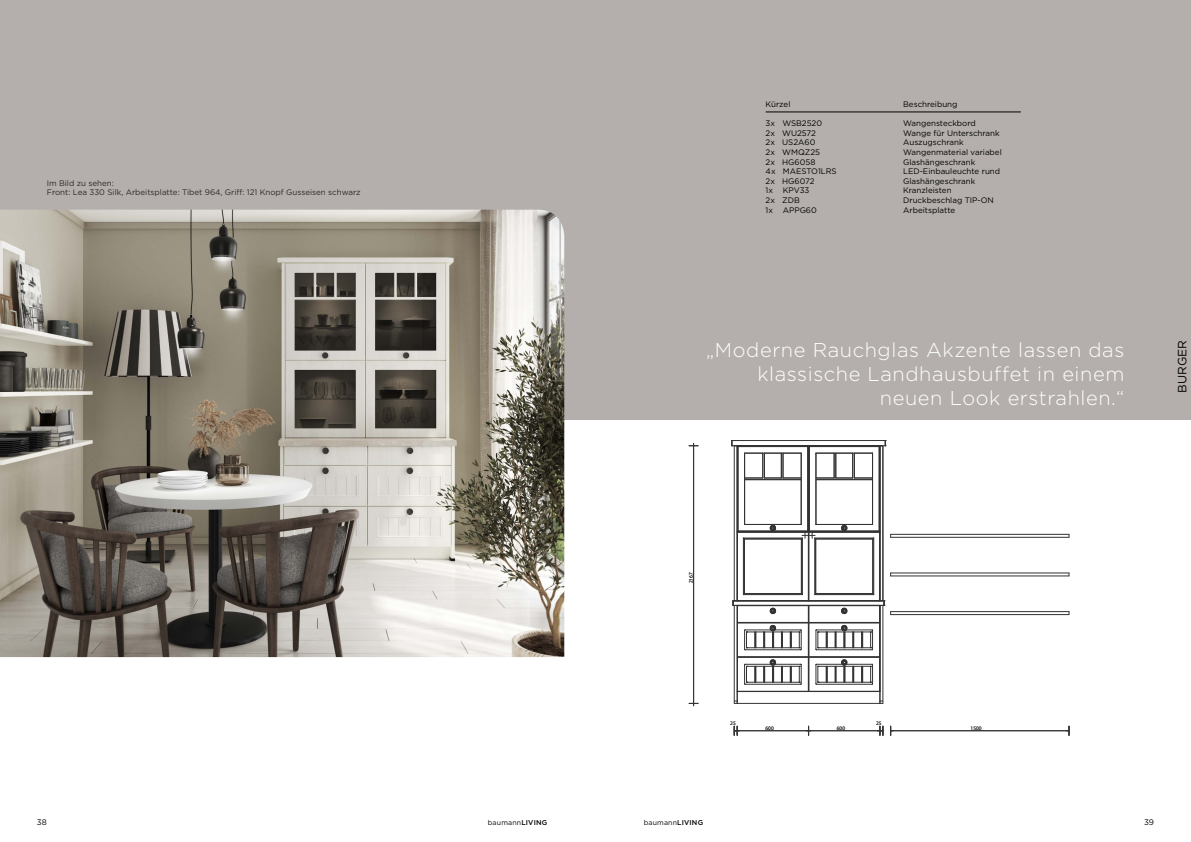
<style>
.page{position:relative;width:1191px;height:842px;background:#fff}
.page>*{position:absolute;margin:0;border:0;box-sizing:border-box;transform-origin:0 0}
.t1{font:300 20px/24px "Gotham";letter-spacing:.03em;color:#fff;text-align:right}
.t2{font:12px "Gotham";color:#000}
.t3{font:8px/9.6px "Gotham";color:#000}
.t4{font:8px/9.6px "Gotham";color:#2d2822}
.t5{font:7px "Gotham";letter-spacing:.025em;color:#000}
.t6{font:5.4px "Myriad Pro";color:#333}
.s1{font-weight:500}
</style>
<div class="page">
<div style="left:0;top:0;width:1191px;height:420px;background:#b4afac"></div>
<hr style="left:765px;top:112px;width:255px;height:1px;background:#000">
<hr style="left:693px;top:446px;width:1px;height:257px;background:#333">
<svg style="left:689px;top:443px;width:9px;height:3px"></svg>
<svg style="left:689px;top:703px;width:9px;height:3px"></svg>
<hr style="left:737px;top:730px;width:71px;height:1px;background:#333">
<svg style="left:734px;top:726px;width:5px;height:9px"></svg>
<hr style="left:808px;top:730px;width:72px;height:1px;background:#333">
<svg style="left:806px;top:726px;width:5px;height:9px"></svg>
<svg style="left:877px;top:726px;width:6px;height:9px"></svg>
<hr style="left:890px;top:730px;width:179px;height:1px;background:#333">
<svg style="left:890px;top:726px;width:3px;height:9px"></svg>
<hr style="left:737px;top:657px;width:71px;height:1px;background:#333">
<svg style="left:754px;top:667px;width:2px;height:15px"></svg>
<svg style="left:790px;top:667px;width:2px;height:15px"></svg>
<hr style="left:745px;top:664px;width:55px;height:1px;background:#333">
<hr style="left:745px;top:684px;width:55px;height:1px;background:#333">
<svg style="left:799px;top:664px;width:3px;height:21px"></svg>
<hr style="left:746px;top:666px;width:53px;height:1px;background:#333">
<svg style="left:744px;top:664px;width:3px;height:21px"></svg>
<hr style="left:746px;top:682px;width:53px;height:1px;background:#333">
<svg style="left:763px;top:659px;width:20px;height:23px"></svg>
<hr style="left:737px;top:656px;width:71px;height:1px;background:#333">
<hr style="left:737px;top:623px;width:71px;height:1px;background:#333">
<svg style="left:754px;top:633px;width:2px;height:14px"></svg>
<svg style="left:790px;top:633px;width:2px;height:14px"></svg>
<hr style="left:745px;top:630px;width:55px;height:1px;background:#333">
<hr style="left:745px;top:649px;width:55px;height:1px;background:#333">
<svg style="left:799px;top:630px;width:3px;height:20px"></svg>
<hr style="left:746px;top:632px;width:53px;height:1px;background:#333">
<svg style="left:744px;top:630px;width:3px;height:21px"></svg>
<hr style="left:746px;top:647px;width:53px;height:1px;background:#333">
<svg style="left:763px;top:625px;width:20px;height:23px"></svg>
<hr style="left:737px;top:622px;width:71px;height:1px;background:#333">
<svg style="left:769px;top:608px;width:7px;height:6px"></svg>
<hr style="left:809px;top:657px;width:70px;height:1px;background:#333">
<hr style="left:808px;top:657px;width:1px;height:34px;background:#333">
<svg style="left:826px;top:667px;width:2px;height:15px"></svg>
<svg style="left:861px;top:667px;width:2px;height:15px"></svg>
<hr style="left:816px;top:664px;width:56px;height:1px;background:#333">
<hr style="left:816px;top:684px;width:56px;height:1px;background:#333">
<svg style="left:870px;top:664px;width:3px;height:21px"></svg>
<hr style="left:818px;top:666px;width:52px;height:1px;background:#333">
<svg style="left:815px;top:664px;width:4px;height:21px"></svg>
<hr style="left:818px;top:682px;width:52px;height:1px;background:#333">
<svg style="left:834px;top:659px;width:20px;height:23px"></svg>
<hr style="left:808px;top:622px;width:72px;height:1px;background:#333">
<hr style="left:809px;top:656px;width:70px;height:1px;background:#333">
<hr style="left:809px;top:623px;width:70px;height:1px;background:#333">
<hr style="left:808px;top:623px;width:1px;height:34px;background:#333">
<svg style="left:826px;top:633px;width:2px;height:14px"></svg>
<svg style="left:861px;top:633px;width:2px;height:14px"></svg>
<hr style="left:816px;top:630px;width:56px;height:1px;background:#333">
<hr style="left:816px;top:649px;width:56px;height:1px;background:#333">
<svg style="left:870px;top:630px;width:3px;height:20px"></svg>
<hr style="left:818px;top:632px;width:52px;height:1px;background:#333">
<svg style="left:815px;top:630px;width:4px;height:21px"></svg>
<hr style="left:818px;top:647px;width:52px;height:1px;background:#333">
<svg style="left:834px;top:625px;width:20px;height:23px"></svg>
<svg style="left:808px;top:606px;width:1px;height:16px"></svg>
<svg style="left:841px;top:608px;width:6px;height:6px"></svg>
<div style="left:737px;top:445px;width:72px;height:87px;border:1px solid #333"></div>
<hr style="left:738px;top:446px;width:70px;height:1px;background:#333">
<hr style="left:807px;top:447px;width:1px;height:84px;background:#333">
<hr style="left:801px;top:453px;width:1px;height:71px;background:#333">
<hr style="left:744px;top:524px;width:57px;height:1px;background:#333">
<hr style="left:744px;top:453px;width:1px;height:71px;background:#333">
<svg style="left:745px;top:453px;width:57px;height:26px"></svg>
<hr style="left:744px;top:479px;width:57px;height:1px;background:#333">
<svg style="left:769px;top:525px;width:7px;height:6px"></svg>
<hr style="left:808px;top:446px;width:1px;height:85px;background:#333">
<hr style="left:878px;top:447px;width:1px;height:84px;background:#333">
<hr style="left:809px;top:446px;width:70px;height:1px;background:#333">
<hr style="left:809px;top:447px;width:1px;height:84px;background:#333">
<hr style="left:872px;top:453px;width:1px;height:71px;background:#333">
<hr style="left:816px;top:524px;width:56px;height:1px;background:#333">
<hr style="left:815px;top:453px;width:1px;height:71px;background:#333">
<svg style="left:815px;top:453px;width:57px;height:26px"></svg>
<hr style="left:816px;top:479px;width:56px;height:1px;background:#333">
<svg style="left:841px;top:525px;width:6px;height:6px"></svg>
<hr style="left:808px;top:531px;width:72px;height:1px;background:#333">
<hr style="left:809px;top:532px;width:70px;height:1px;background:#333">
<hr style="left:873px;top:538px;width:1px;height:57px;background:#333">
<hr style="left:814px;top:538px;width:1px;height:57px;background:#333">
<hr style="left:816px;top:593px;width:56px;height:1px;background:#333">
<hr style="left:816px;top:539px;width:56px;height:1px;background:#333">
<hr style="left:815px;top:538px;width:58px;height:1px;background:#333">
<hr style="left:872px;top:539px;width:1px;height:55px;background:#333">
<hr style="left:815px;top:594px;width:58px;height:1px;background:#333">
<hr style="left:815px;top:539px;width:1px;height:55px;background:#333">
<hr style="left:737px;top:531px;width:71px;height:1px;background:#333">
<hr style="left:808px;top:532px;width:1px;height:68px;background:#333">
<hr style="left:737px;top:532px;width:71px;height:1px;background:#333">
<hr style="left:802px;top:538px;width:1px;height:57px;background:#333">
<hr style="left:743px;top:538px;width:1px;height:57px;background:#333">
<hr style="left:744px;top:593px;width:57px;height:1px;background:#333">
<hr style="left:744px;top:539px;width:57px;height:1px;background:#333">
<hr style="left:744px;top:538px;width:57px;height:1px;background:#333">
<hr style="left:801px;top:539px;width:1px;height:55px;background:#333">
<hr style="left:744px;top:594px;width:57px;height:1px;background:#333">
<hr style="left:744px;top:539px;width:1px;height:55px;background:#333">
<svg style="left:800px;top:532px;width:16px;height:8px"></svg>
<hr style="left:882px;top:605px;width:1px;height:98px;background:#333">
<hr style="left:879px;top:605px;width:1px;height:98px;background:#333">
<hr style="left:737px;top:605px;width:1px;height:98px;background:#333">
<hr style="left:734px;top:605px;width:1px;height:98px;background:#333">
<hr style="left:737px;top:446px;width:1px;height:155px;background:#333">
<hr style="left:734px;top:446px;width:1px;height:155px;background:#333">
<div style="left:879px;top:445px;width:4px;height:156px;border:1px solid #333"></div>
<hr style="left:882px;top:446px;width:1px;height:155px;background:#333">
<hr style="left:879px;top:446px;width:1px;height:155px;background:#333">
<hr style="left:890px;top:537px;width:179px;height:1px;background:#333">
<hr style="left:890px;top:534px;width:179px;height:1px;background:#333">
<hr style="left:890px;top:576px;width:179px;height:1px;background:#333">
<hr style="left:890px;top:573px;width:179px;height:1px;background:#333">
<hr style="left:890px;top:614px;width:179px;height:1px;background:#333">
<hr style="left:890px;top:611px;width:179px;height:1px;background:#333">
<hr style="left:737px;top:691px;width:143px;height:1px;background:#333">
<svg style="left:879px;top:691px;width:4px;height:13px"></svg>
<hr style="left:737px;top:703px;width:143px;height:1px;background:#333">
<svg style="left:734px;top:691px;width:4px;height:13px"></svg>
<hr style="left:733px;top:605px;width:151px;height:1px;background:#333">
<hr style="left:733px;top:600px;width:151px;height:1px;background:#333">
<svg style="left:872px;top:593px;width:19px;height:29px"></svg>
<svg style="left:732px;top:593px;width:13px;height:29px"></svg>
<hr style="left:732px;top:445px;width:153px;height:1px;background:#333">
<hr style="left:732px;top:440px;width:153px;height:1px;background:#333">
<svg style="left:883px;top:440px;width:3px;height:6px"></svg>
<img style="left:0;top:210px;width:564px;height:447px">
<p class="t4" style="left:47px;top:178px;width:315px">Im Bild zu sehen:<br>Front: Lea 330 Silk, Arbeitsplatte: Tibet 964, Griff: 121 Knopf Gusseisen schwarz</p>
<p class="t3" style="left:765px;top:99px;width:26px">Kürzel</p>
<p class="t3" style="left:903px;top:99px;width:56px">Beschreibung</p>
<p class="t3" style="left:765px;top:118px;width:73px">3x WSB2520<br>2x WU2572<br>2x US2A60<br>2x WMQZ25<br>2x HG6058<br>4x MAESTO1LRS<br>2x HG6072<br>1x KPV33<br>2x ZDB<br>1x APPG60</p>
<p class="t3" style="left:903px;top:118px;width:100px">Wangensteckbord<br>Wange für Unterschrank<br>Auszugschrank<br>Wangenmaterial variabel<br>Glashängeschrank<br>LED-Einbauleuchte rund<br>Glashängeschrank<br>Kranzleisten<br>Druckbeschlag TIP-ON<br>Arbeitsplatte</p>
<h1 class="t1" style="left:706px;top:337px;width:420px">„Moderne Rauchglas Akzente lassen das klassische Landhausbuffet in einem neuen Look erstrahlen.“</h1>
<h2 class="t2" style="left:1174px;top:393px;width:54px;rotate:-90deg">BURGER</h2>
<p class="t6" style="left:687px;top:583px;width:13px;rotate:-90deg">2167</p>
<p class="t6" style="left:730px;top:720px;width:7px">25</p>
<p class="t6" style="left:765px;top:725px;width:10px">600</p>
<p class="t6" style="left:837px;top:725px;width:10px">600</p>
<p class="t6" style="left:876px;top:720px;width:7px">25</p>
<p class="t6" style="left:970px;top:725px;width:13px">1500</p>
<p class="t3" style="left:37px;top:817px;width:11px">38</p>
<p class="t5" style="left:488px;top:818px;width:61px">baumann<span class="s1">LIVING</span></p>
<p class="t5" style="left:643px;top:818px;width:61px">baumann<span class="s1">LIVING</span></p>
<p class="t3" style="left:1144px;top:817px;width:12px">39</p>
</div>
